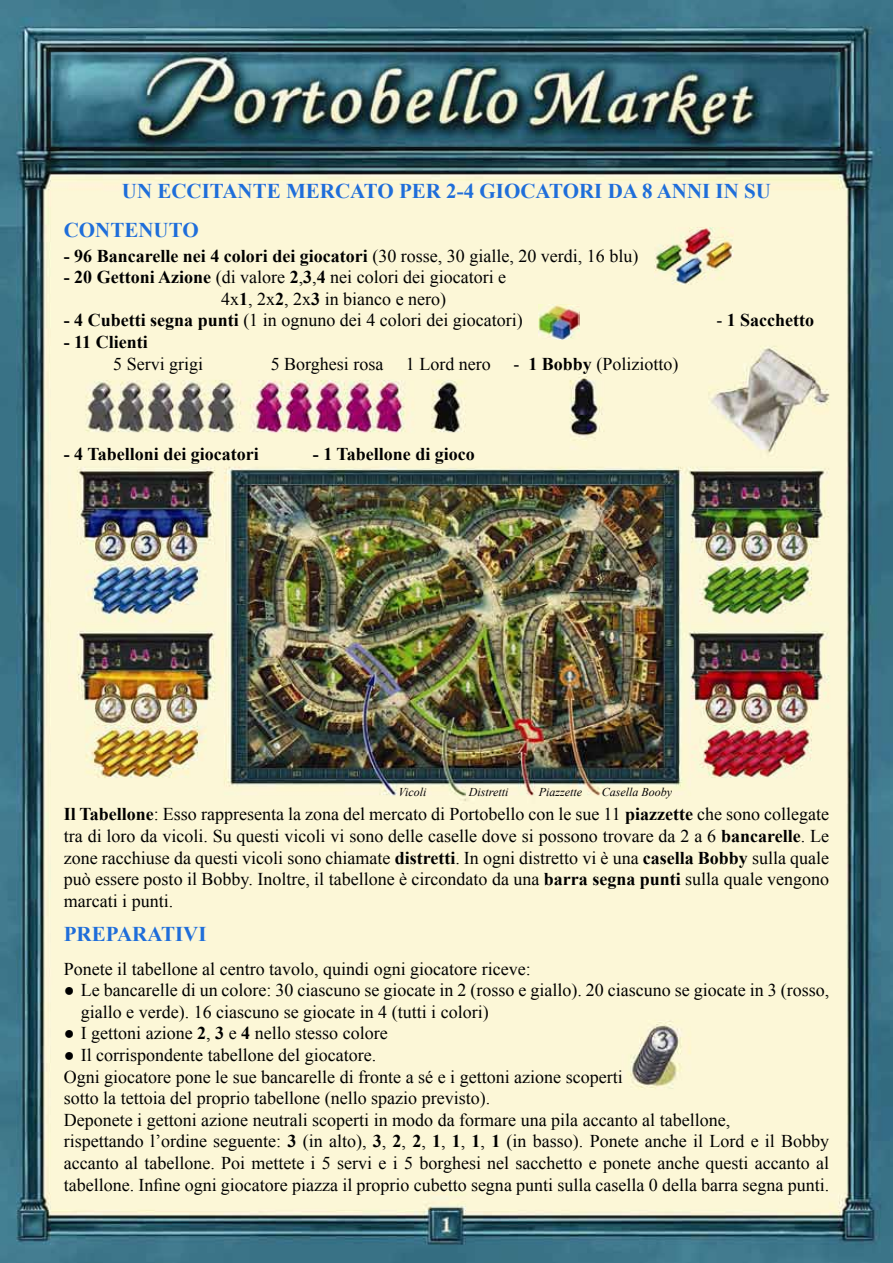
<style>
.page{position:relative;width:893px;height:1263px;background:#fff}
.page>*{position:absolute;margin:0;border:0;box-sizing:border-box;transform-origin:0 0}
.t1{font:700 21px "Times New Roman";color:#1f6eda}
.t2{font:18px/21.6px "Times New Roman";color:#000}
.t3{font:700 18px "Times New Roman";color:#000}
.t4{font:italic 12px "Times New Roman";color:#000}
.s1{font-weight:400}
.s2{font-weight:700}
</style>
<div class="page">
<img style="left:0;top:0;width:893px;height:1263px">
<img style="left:655px;top:228px;width:78px;height:56px">
<img style="left:539px;top:304px;width:41px;height:35px">
<p class="t1" style="left:122px;top:177px;width:651px">UN ECCITANTE MERCATO PER 2-4 GIOCATORI DA 8 ANNI IN SU</p>
<p class="t1" style="left:64px;top:215px;width:136px">CONTENUTO</p>
<p class="t3" style="left:64px;top:243px;width:576px">- 96 Bancarelle nei 4 colori dei giocatori <span class="s1">(30 rosse, 30 gialle, 20 verdi, 16 blu)</span></p>
<p class="t2" style="left:221px;top:266px;width:286px;text-indent:-158px"><span class="s2">- 20 Gettoni Azione</span> (di valore <span class="s2">2</span>,<span class="s2">3</span>,<span class="s2">4</span> nei colori dei giocatori e<br>4x<span class="s2">1</span>, 2x<span class="s2">2</span>, 2x<span class="s2">3</span> in bianco e nero)</p>
<p class="t2" style="left:64px;top:309px;width:460px"><span class="s2">- 4 Cubetti segna punti</span> (1 in ognuno dei 4 colori dei giocatori)</p>
<p class="t3" style="left:716px;top:308px;width:99px"><span class="s1">-</span> 1 Sacchetto</p>
<p class="t3" style="left:64px;top:330px;width:86px">- 11 Clienti</p>
<p class="t2" style="left:113px;top:353px;width:91px">5 Servi grigi</p>
<p class="t2" style="left:271px;top:353px;width:114px">5 Borghesi rosa</p>
<p class="t2" style="left:406px;top:353px;width:86px">1 Lord nero</p>
<p class="t2" style="left:513px;top:353px;width:167px">- <span class="s2">1 Bobby</span> (Poliziotto)</p>
<p class="t3" style="left:64px;top:441px;width:197px">- 4 Tabelloni dei giocatori</p>
<p class="t3" style="left:313px;top:441px;width:164px">- 1 Tabellone di gioco</p>
<p class="t4" style="left:399px;top:784px;width:29px">Vicoli</p>
<p class="t4" style="left:469px;top:784px;width:41px">Distretti</p>
<p class="t4" style="left:539px;top:784px;width:45px">Piazzette</p>
<p class="t4" style="left:602px;top:784px;width:72px">Casella Booby</p>
<p class="t2" style="left:64px;top:803px;width:767px;text-align:justify"><span class="s2">Il Tabellone</span>: Esso rappresenta la zona del mercato di Portobello con le sue 11 <span class="s2">piazzette</span> che sono collegate tra di loro da vicoli. Su questi vicoli vi sono delle caselle dove si possono trovare da 2 a 6 <span class="s2">bancarelle</span>. Le zone racchiuse da questi vicoli sono chiamate <span class="s2">distretti</span>. In ogni distretto vi è una <span class="s2">casella Bobby</span> sulla quale può essere posto il Bobby. Inoltre, il tabellone è circondato da una <span class="s2">barra segna punti</span> sulla quale vengono marcati i punti.</p>
<p class="t1" style="left:64px;top:920px;width:144px">PREPARATIVI</p>
<p class="t2" style="left:64px;top:957px;width:468px">Ponete il tabellone al centro tavolo, quindi ogni giocatore riceve:</p>
<p class="t2" style="left:81px;top:979px;width:750px;text-indent:-17px">● Le bancarelle di un colore: 30 ciascuno se giocate in 2 (rosso e giallo). 20 ciascuno se giocate in 3 (rosso, giallo e verde). 16 ciascuno se giocate in 4 (tutti i colori)</p>
<p class="t2" style="left:64px;top:1022px;width:325px">● I gettoni azione <span class="s2">2</span>, <span class="s2">3</span> e <span class="s2">4</span> nello stesso colore</p>
<p class="t2" style="left:64px;top:1044px;width:767px">● Il corrispondente tabellone del giocatore.<br>Ogni giocatore pone le sue bancarelle di fronte a sé e i gettoni azione scoperti<br>sotto la tettoia del proprio tabellone (nello spazio previsto).<br>Deponete i gettoni azione neutrali scoperti in modo da formare una pila accanto al tabellone,<br>rispettando l’ordine seguente: <span class="s2">3</span> (in alto), <span class="s2">3</span>, <span class="s2">2</span>, <span class="s2">2</span>, <span class="s2">1</span>, <span class="s2">1</span>, <span class="s2">1</span>, <span class="s2">1</span> (in basso). Ponete anche il Lord e il Bobby accanto al tabellone. Poi mettete i 5 servi e i 5 borghesi nel sacchetto e ponete anche questi accanto al tabellone. Infine ogni giocatore piazza il proprio cubetto segna punti sulla casella 0 della barra segna punti.</p>
</div>
